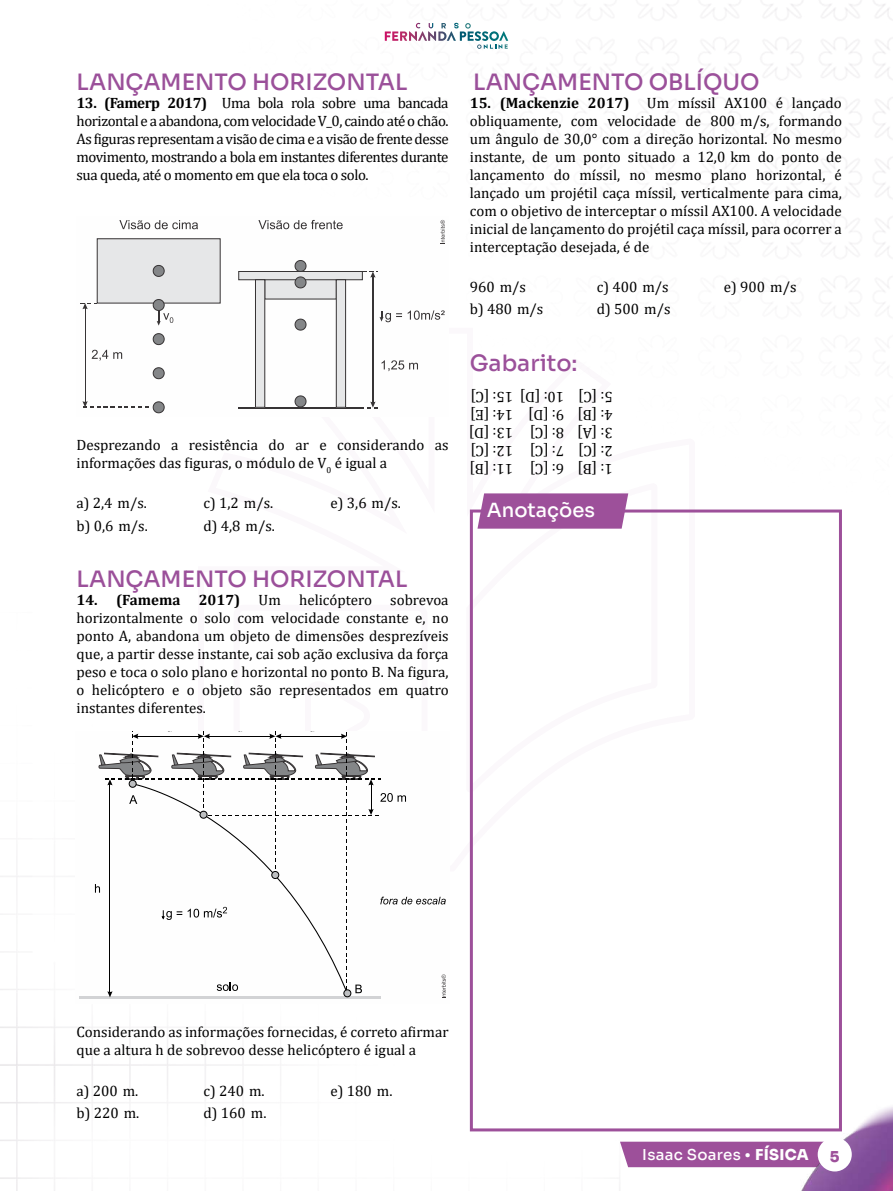
<style>
.page{position:relative;width:893px;height:1191px;background:#fff}
.page>*{position:absolute;margin:0;border:0;box-sizing:border-box;transform-origin:0 0}
.t1{font:500 22.5px "Sora";color:#9b509a}
.t2{font:500 19.5px "Sora";color:#fff}
.t3{font:15px/18px "Cambria";color:#000}
.t4{font:500 15px "Sora";letter-spacing:.02em;color:#fff}
.t5{font:15px "Sora";color:#9d509a}
.s1{font-weight:700}
.s2{font-family:"Bagatela";font-weight:700}
.s3{font-weight:400}
</style>
<div class="page">
<img style="left:0;top:0;width:893px;height:1191px">
<img style="left:762px;top:1081px;width:131px;height:110px">
<div style="left:821px;top:1140px;width:28px;height:28px;background:#fff;border-radius:50%"></div>
<div style="left:818px;top:1137px;width:34px;height:34px;border:6px solid #fff;border-radius:50%"></div>
<svg style="left:195px;top:325px;width:505px;height:548px"></svg>
<svg style="left:409px;top:23px;width:99px;height:26px"></svg>
<div style="left:77px;top:216px;width:372px;height:201px;background:#fefefe"></div>
<div style="left:239px;top:271px;width:123px;height:9px;background:#e6e7e8"></div>
<div style="left:238px;top:271px;width:125px;height:9px;border:1px solid #373435"></div>
<hr style="left:238px;top:407px;width:125px;height:2px;background:#373435">
<svg style="left:362px;top:271px;width:16px;height:7px"></svg>
<hr style="left:372px;top:276px;width:1px;height:127px;background:#373435">
<svg style="left:363px;top:401px;width:15px;height:7px"></svg>
<div style="left:265px;top:280px;width:71px;height:19px;background:#e6e7e8"></div>
<div style="left:264px;top:279px;width:73px;height:20px;border:1px solid #373435"></div>
<div style="left:255px;top:280px;width:10px;height:127px;background:#e6e7e8"></div>
<div style="left:255px;top:279px;width:10px;height:129px;border:1px solid #373435"></div>
<div style="left:336px;top:280px;width:10px;height:127px;background:#e6e7e8"></div>
<div style="left:336px;top:279px;width:10px;height:129px;border:1px solid #373435"></div>
<svg style="left:294px;top:260px;width:13px;height:29px"></svg>
<svg style="left:294px;top:318px;width:13px;height:13px"></svg>
<svg style="left:294px;top:395px;width:13px;height:12px"></svg>
<svg style="left:81px;top:302px;width:16px;height:7px"></svg>
<hr style="left:85px;top:308px;width:1px;height:94px;background:#373435">
<div style="left:97px;top:239px;width:123px;height:64px;background:#e6e7e8"></div>
<div style="left:97px;top:238px;width:124px;height:65px;border:1px solid #373435"></div>
<svg style="left:152px;top:265px;width:13px;height:12px"></svg>
<svg style="left:152px;top:333px;width:13px;height:13px"></svg>
<svg style="left:152px;top:367px;width:13px;height:13px"></svg>
<svg style="left:82px;top:401px;width:83px;height:13px"></svg>
<svg style="left:152px;top:299px;width:21px;height:26px"></svg>
<svg style="left:92px;top:350px;width:30px;height:11px"></svg>
<svg style="left:379px;top:311px;width:23px;height:11px"></svg>
<svg style="left:408px;top:310px;width:37px;height:10px"></svg>
<svg style="left:381px;top:360px;width:37px;height:11px"></svg>
<svg style="left:119px;top:220px;width:79px;height:9px"></svg>
<svg style="left:258px;top:220px;width:85px;height:9px"></svg>
<svg style="left:441px;top:220px;width:4px;height:24px"></svg>
<div style="left:76px;top:731px;width:374px;height:272px;background:#fefefe"></div>
<hr style="left:79px;top:996px;width:302px;height:3px;background:#d2d3d5">
<svg style="left:95px;top:731px;width:351px;height:267px"></svg>
<div style="left:470px;top:509px;width:372px;height:622px;border:3px solid #9d509a"></div>
<svg style="left:477px;top:493px;width:151px;height:35px;background:#a2599f"></svg>
<h1 class="t1" style="left:77px;top:63px;width:332px">LANÇAMENTO HORIZONTAL</h1>
<p class="t3" style="left:77px;top:94px;width:374px;text-align:justify"><span class="s1">13. (Famerp 2017)</span> Uma bola rola sobre uma bancada horizontal e a abandona, com velocidade V_0, caindo até o chão.<br>As figuras representam a visão de cima e a visão de frente desse movimento, mostrando a bola em instantes diferentes durante sua queda, até o momento em que ela toca o solo.</p>
<p class="t3" style="left:77px;top:436px;width:374px">Desprezando a resistência do ar e considerando as informações das figuras, o módulo de V<sub>0</sub> é igual a</p>
<p class="t3" style="left:77px;top:492px;width:73px;line-height:22.2px">a) 2,4 m/s. b) 0,6 m/s.</p>
<p class="t3" style="left:204px;top:492px;width:73px;line-height:22.2px">c) 1,2 m/s. d) 4,8 m/s.</p>
<p class="t3" style="left:331px;top:494px;width:72px">e) 3,6 m/s.</p>
<h1 class="t1" style="left:77px;top:560px;width:332px">LANÇAMENTO HORIZONTAL</h1>
<p class="t3" style="left:77px;top:591px;width:374px;text-align:justify"><span class="s1">14. (Famema 2017)</span> Um helicóptero sobrevoa horizontalmente o solo com velocidade constante e, no ponto A, abandona um objeto de dimensões desprezíveis que, a partir desse instante, cai sob ação exclusiva da força peso e toca o solo plano e horizontal no ponto B. Na figura, o helicóptero e o objeto são representados em quatro instantes diferentes.</p>
<h1 class="t1" style="left:473px;top:63px;width:288px">LANÇAMENTO OBLÍQUO</h1>
<p class="t3" style="left:470px;top:94px;width:374px;text-align:justify"><span class="s1">15. (Mackenzie 2017)</span> Um míssil AX100 é lançado obliquamente, com velocidade de 800 m/s, formando um ângulo de 30,0° com a direção horizontal. No mesmo instante, de um ponto situado a 12,0 km do ponto de lançamento do míssil, no mesmo plano horizontal, é lançado um projétil caça míssil, verticalmente para cima, com o objetivo de interceptar o míssil AX100. A velocidade inicial de lançamento do projétil caça míssil, para ocorrer a interceptação desejada, é de</p>
<p class="t3" style="left:470px;top:276px;width:75px;line-height:22.2px">960 m/s b) 480 m/s</p>
<p class="t3" style="left:597px;top:276px;width:75px;line-height:22.2px">c) 400 m/s d) 500 m/s</p>
<p class="t3" style="left:724px;top:278px;width:74px">e) 900 m/s</p>
<h1 class="t1" style="left:470px;top:344px;width:109px">Gabarito:</h1>
<p class="t3" style="left:613px;top:478px;width:37px;text-align:justify;rotate:-180deg">1: [B] 2: [C] 3: [A] 4: [B] 5: [C]</p>
<p class="t3" style="left:564px;top:478px;width:95px;rotate:-180deg">6: [C]<br>7: [C]<br>8: [C]<br>9: [D]<br>10: [D] 15: [C]</p>
<p class="t3" style="left:513px;top:478px;width:46px;text-align:justify;rotate:-180deg">11: [B] 12: [C] 13: [D] 14: [E]</p>
<h2 class="t2" style="left:487px;top:493px;width:110px">Anotações</h2>
<p class="t3" style="left:77px;top:1023px;width:374px">Considerando as informações fornecidas, é correto afirmar que a altura h de sobrevoo desse helicóptero é igual a</p>
<p class="t3" style="left:77px;top:1079px;width:64px;line-height:22.2px">a) 200 m. b) 220 m.</p>
<p class="t3" style="left:204px;top:1079px;width:64px;line-height:22.2px">c) 240 m. d) 160 m.</p>
<p class="t3" style="left:331px;top:1081px;width:63px">e) 180 m.</p>
<p class="t4" style="left:642px;top:1142px;width:168px">Isaac Soares <span class="s2">•</span> <span class="s3">FÍSICA</span></p>
<p class="t5" style="left:830px;top:1144px;width:11px">5</p>
</div>
